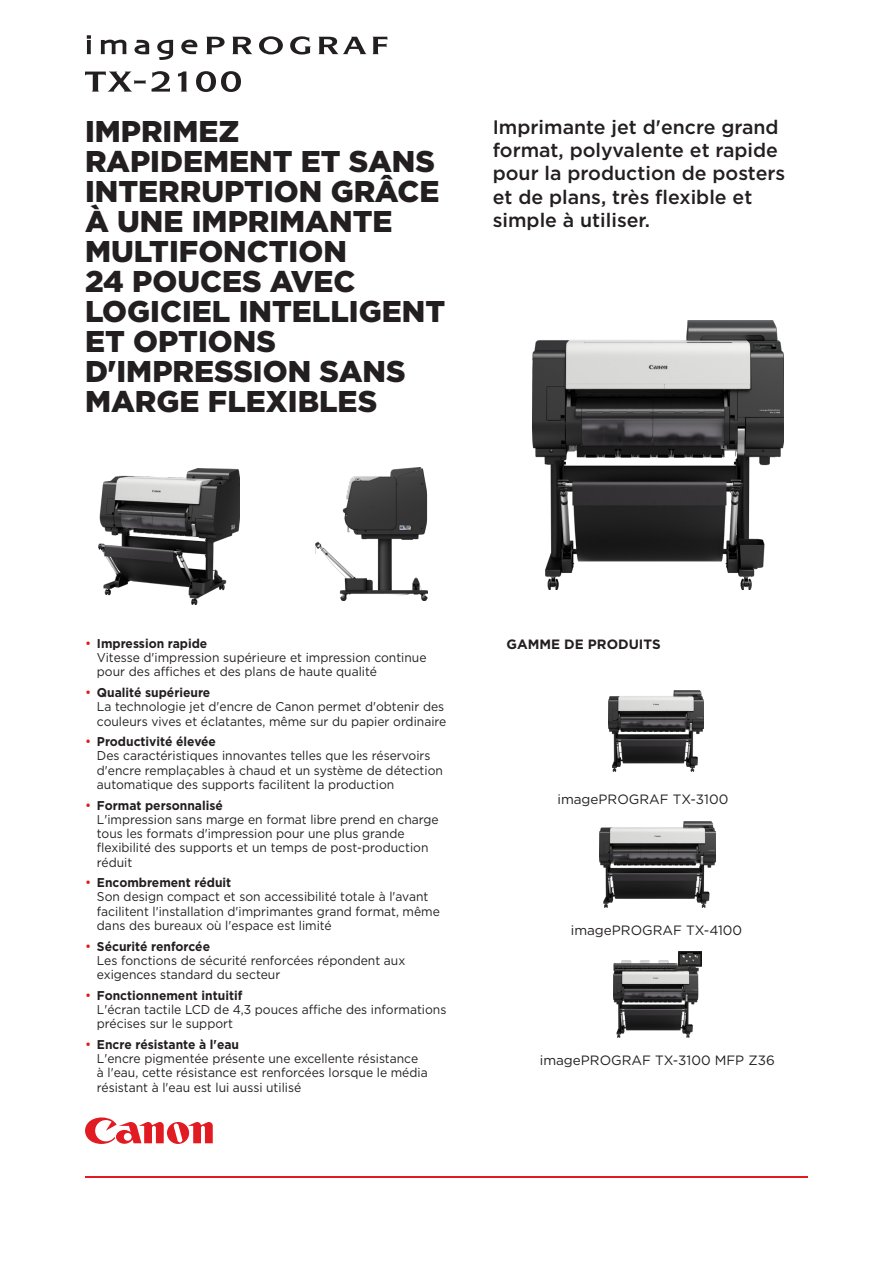
<style>
.page{position:relative;width:893px;height:1263px;background:#fff}
.page>*{position:absolute;margin:0;border:0;box-sizing:border-box;transform-origin:0 0}
.COVER_HEADER_LARGE{font:900 30px/30px "Gotham";color:#231f20}
.INTRO{font:500 19.5px/23.4px "Gotham";color:#231f20}
.BODY{font:13.5px "Gotham";color:#231f20}
.SUBHEAD{font:700 13.5px "Gotham";color:#231f20}
.t1{font:12.75px/14.2px "Gotham";color:#231f20;scale:.95 1}
.s1{font-size:13.5px;color:#e21a21}
.s2{font-weight:700}
</style>
<div class="page">
<svg style="left:85px;top:1117px;width:128px;height:27px"></svg>
<hr style="left:85px;top:1176px;width:723px;height:2px;background:#e21a21">
<img style="left:609px;top:690px;width:95px;height:82px">
<img style="left:532px;top:320px;width:251px;height:269px">
<img style="left:99px;top:468px;width:140px;height:137px">
<img style="left:600px;top:821px;width:116px;height:86px">
<img style="left:614px;top:951px;width:88px;height:87px">
<img style="left:315px;top:467px;width:113px;height:134px">
<svg style="left:206px;top:37px;width:19px;height:17px"></svg>
<svg style="left:232px;top:37px;width:20px;height:17px"></svg>
<svg style="left:259px;top:36px;width:24px;height:18px"></svg>
<svg style="left:290px;top:36px;width:21px;height:19px"></svg>
<svg style="left:318px;top:37px;width:69px;height:17px"></svg>
<svg style="left:87px;top:35px;width:4px;height:19px"></svg>
<svg style="left:101px;top:40px;width:25px;height:14px"></svg>
<svg style="left:134px;top:40px;width:15px;height:14px"></svg>
<svg style="left:157px;top:40px;width:16px;height:20px"></svg>
<svg style="left:181px;top:40px;width:16px;height:14px"></svg>
<svg style="left:85px;top:72px;width:61px;height:20px"></svg>
<svg style="left:152px;top:71px;width:18px;height:21px"></svg>
<svg style="left:178px;top:71px;width:9px;height:21px"></svg>
<svg style="left:196px;top:71px;width:45px;height:21px"></svg>
<p class="COVER_HEADER_LARGE" style="left:85px;top:116px;width:362px">IMPRIMEZ<br>RAPIDEMENT ET SANS<br>INTERRUPTION GRÂCE<br>À UNE IMPRIMANTE<br>MULTIFONCTION<br>24 POUCES AVEC<br>LOGICIEL INTELLIGENT<br>ET OPTIONS<br>D'IMPRESSION SANS<br>MARGE FLEXIBLES</p>
<p class="INTRO" style="left:493px;top:115px;width:294px">Imprimante jet d'encre grand format, polyvalente et rapide pour la production de posters et de plans, très flexible et simple à utiliser.</p>
<p class="t1" style="left:97px;top:636px;width:348px;text-indent:-12px"><span class="s1">•</span> <span class="s2">Impression rapide<br></span>Vitesse d'impression supérieure et impression continue pour des affiches et des plans de haute qualité</p>
<p class="t1" style="left:97px;top:685px;width:369px;text-indent:-12px"><span class="s1">•</span> <span class="s2">Qualité supérieure<br></span>La technologie jet d'encre de Canon permet d'obtenir des couleurs vives et éclatantes, même sur du papier ordinaire</p>
<p class="t1" style="left:97px;top:734px;width:366px;text-indent:-12px"><span class="s1">•</span> <span class="s2">Productivité élevée<br></span>Des caractéristiques innovantes telles que les réservoirs d'encre remplaçables à chaud et un système de détection automatique des supports facilitent la production</p>
<p class="t1" style="left:97px;top:798px;width:361px;text-indent:-12px"><span class="s1">•</span> <span class="s2">Format personnalisé<br></span>L'impression sans marge en format libre prend en charge tous les formats d'impression pour une plus grande flexibilité des supports et un temps de post-production réduit</p>
<p class="t1" style="left:97px;top:875px;width:363px;text-indent:-12px"><span class="s1">•</span> <span class="s2">Encombrement réduit<br></span>Son design compact et son accessibilité totale à l'avant facilitent l'installation d'imprimantes grand format, même dans des bureaux où l'espace est limité</p>
<p class="t1" style="left:97px;top:939px;width:326px;text-indent:-12px"><span class="s1">•</span> <span class="s2">Sécurité renforcée<br></span>Les fonctions de sécurité renforcées répondent aux exigences standard du secteur</p>
<p class="t1" style="left:97px;top:988px;width:369px;text-indent:-12px"><span class="s1">•</span> <span class="s2">Fonctionnement intuitif<br></span>L'écran tactile LCD de 4,3 pouces affiche des informations précises sur le support</p>
<p class="t1" style="left:97px;top:1037px;width:350px;text-indent:-12px"><span class="s1">•</span> <span class="s2">Encre résistante à l'eau<br></span>L'encre pigmentée présente une excellente résistance à l'eau, cette résistance est renforcées lorsque le média résistant à l'eau est lui aussi utilisé</p>
<p class="SUBHEAD" style="left:506px;top:635px;width:156px">GAMME DE PRODUITS</p>
<p class="BODY" style="left:557px;top:791px;width:172px">imagePROGRAF TX-3100</p>
<p class="BODY" style="left:571px;top:921px;width:173px">imagePROGRAF TX-4100</p>
<p class="BODY" style="left:540px;top:1052px;width:236px">imagePROGRAF TX-3100 MFP Z36</p>
</div>
